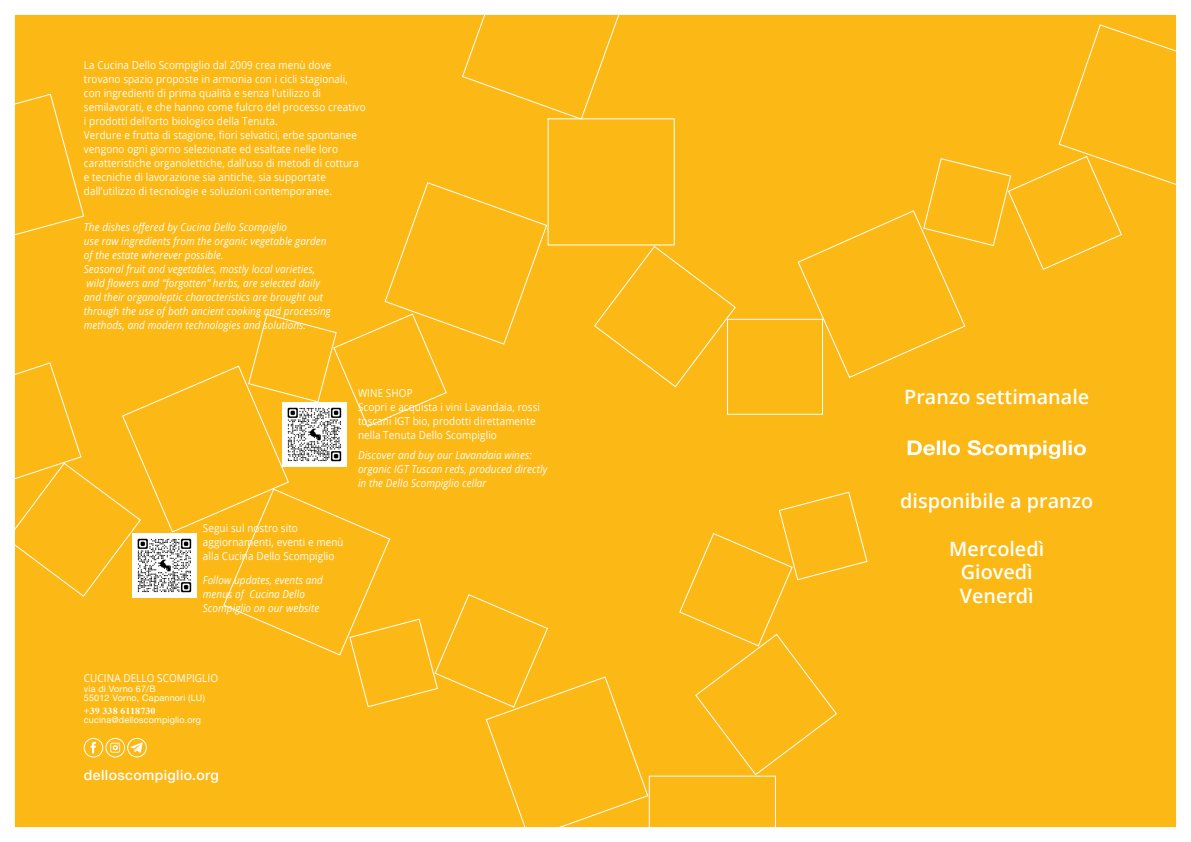
<style>
.page{position:relative;width:1191px;height:842px;background:#fff}
.page>*{position:absolute;margin:0;border:0;box-sizing:border-box;transform-origin:0 0}
.t1{font:600 19.8px/23.8px "Open Sans";color:#fff;text-align:center}
.t2{font:500 14.1px "Helvetica Neue";letter-spacing:.03em;color:#fff}
.t3{font:11px/14px "Open Sans";letter-spacing:.01em;color:#fff;scale:.9 1}
.t4{font:italic 11px/14px "Open Sans";letter-spacing:.01em;color:#fff;scale:.9 1}
.t5{font:700 9.2px "Times New Roman";letter-spacing:.005em;color:#fff;scale:1.1 1}
.t6{font:9px/9.5px "Helvetica Neue";letter-spacing:.02em;color:#fff}
</style>
<div class="page">
<div style="left:14px;top:14px;width:1162px;height:813px;background:#fcb814"></div>
<p class="t3" style="left:84px;top:58px;width:314px">La Cucina Dello Scompiglio dal 2009 crea menù dove trovano spazio proposte in armonia con i cicli stagionali, con ingredienti di prima qualità e senza l’utilizzo di semilavorati, e che hanno come fulcro del processo creativo i prodotti dell’orto biologico della Tenuta.<br>Verdure e frutta di stagione, fiori selvatici, erbe spontanee vengono ogni giorno selezionate ed esaltate nelle loro caratteristiche organolettiche, dall’uso di metodi di cottura e tecniche di lavorazione sia antiche, sia supportate dall’utilizzo di tecnologie e soluzioni contemporanee.</p>
<p class="t4" style="left:84px;top:220px;width:276px">The dishes offered by Cucina Dello Scompiglio<br>use raw ingredients from the organic vegetable garden of the estate wherever possible.<br>Seasonal fruit and vegetables, mostly local varieties, wild flowers and “forgotten” herbs, are selected daily and their organoleptic characteristics are brought out through the use of both ancient cooking and processing methods, and modern technologies and solutions.</p>
<p class="t3" style="left:203px;top:521px;width:158px">Segui sul nostro sito aggiornamenti, eventi e menù alla Cucina Dello Scompiglio</p>
<p class="t4" style="left:203px;top:572px;width:135px">Follow updates, events and menus of Cucina Dello<br>Scompiglio on our website</p>
<p class="t3" style="left:358px;top:386px;width:204px">WINE SHOP<br>Scopri e acquista i vini Lavandaia, rossi toscani IGT bio, prodotti direttamente nella Tenuta Dello Scompiglio</p>
<p class="t4" style="left:358px;top:447px;width:212px">Discover and buy our Lavandaia wines: organic IGT Tuscan reds, produced directly in the Dello Scompiglio cellar</p>
<p class="t3" style="left:84px;top:671px;width:151px">CUCINA DELLO SCOMPIGLIO</p>
<p class="t6" style="left:84px;top:684px;width:123px">via di Vorno 67/B<br>55012 Vorno, Capannori (LU)</p>
<p class="t5" style="left:84px;top:704px;width:67px">+39 338 6118730</p>
<p class="t6" style="left:84px;top:716px;width:118px">cucina@delloscompiglio.org</p>
<p class="t2" style="left:84px;top:764px;width:137px">delloscompiglio.org</p>
<p class="t1" style="left:904px;top:384px;width:187px">Pranzo settimanale</p>
<p class="t1" style="left:900px;top:489px;width:195px">disponibile a pranzo</p>
<p class="t1" style="left:949px;top:536px;width:96px">Mercoledì<br>Giovedì<br>Venerdì</p>
</div>
